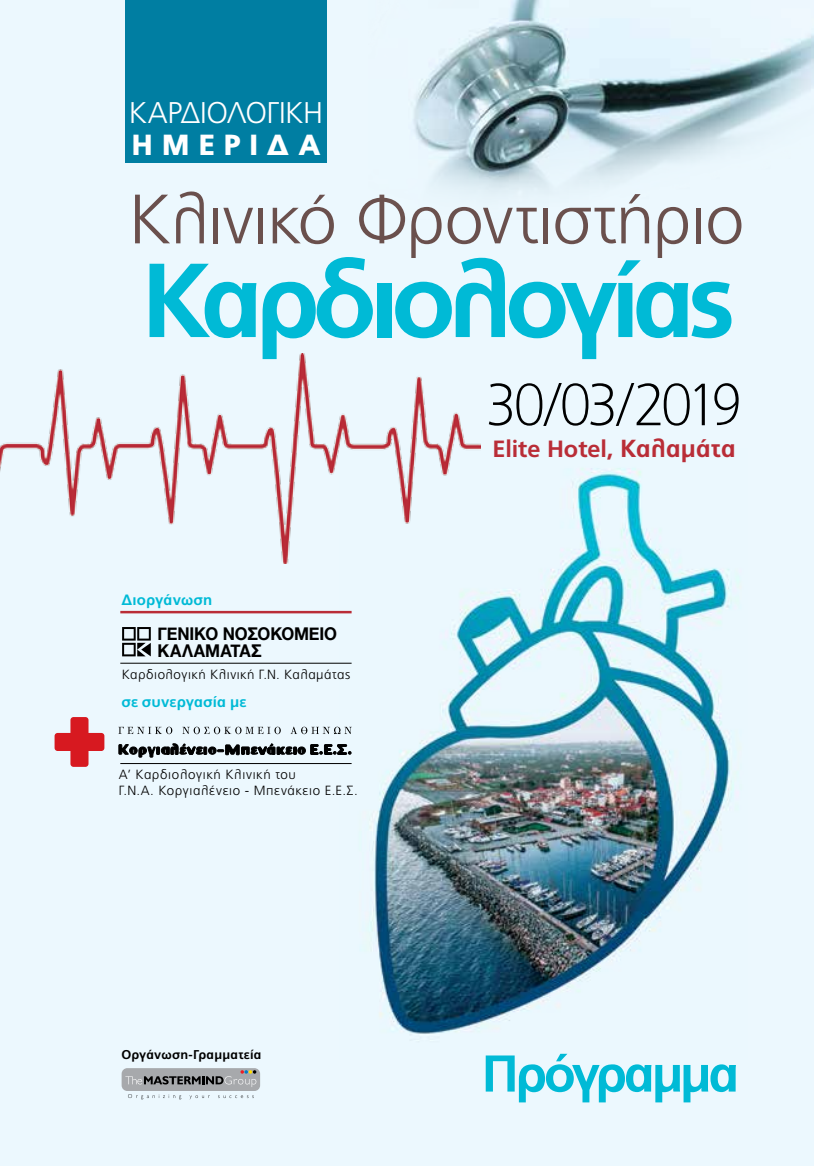
<style>
.page{position:relative;width:814px;height:1166px;background:#ecf8fe}
.page>*{position:absolute;margin:0;border:0;box-sizing:border-box;transform-origin:0 0}
.t1{font:700 105px "PF Catalog";letter-spacing:-.07em;color:#00bad6}
.t2{font:300 69.83px "PF Catalog";letter-spacing:-.015em;color:#6a504d}
.t3{font:100 59.5px "PF Catalog";letter-spacing:-.04em;color:#000}
.t4{font:700 51.62px "PF Catalog";letter-spacing:-.065em;color:#00bad6}
.t5{font:300 29.93px "PF Catalog";letter-spacing:-.02em;color:#fff}
.t6{font:900 29.05px "PF Catalog";letter-spacing:.28em;color:#fff}
.t7{font:700 23.45px "PF Catalog";letter-spacing:-.01em;color:#b92d37}
.t8{font:700 17.68px/16.6px "Helvetica Neue";letter-spacing:-.01em;color:#000;scale:.94 1}
.t9{font:700 15.05px "PF Catalog";letter-spacing:.015em;color:#00bad6}
.t10{font:300 13.3px/15.9px "PF Catalog";letter-spacing:.045em;color:#000}
.t11{font:700 12.78px "PF Catalog";letter-spacing:.02em;color:#000}
.s1{font-size:24.68px}
</style>
<div class="page">
<div style="left:125px;top:0;width:201px;height:163px;background:#007ea2"></div>
<img style="left:339px;top:448px;width:400px;height:586px">
<div style="left:122px;top:1068px;width:138px;height:23px;background:#a7a9ac;border-radius:6px"></div>
<svg style="left:128px;top:1094px;width:53px;height:5px"></svg>
<svg style="left:189px;top:1095px;width:21px;height:4px"></svg>
<svg style="left:218px;top:1095px;width:36px;height:3px"></svg>
<svg style="left:125px;top:1070px;width:131px;height:17px"></svg>
<div style="left:70px;top:717px;width:18px;height:50px;background:#d71920;border-radius:3px"></div>
<div style="left:55px;top:733px;width:49px;height:18px;background:#d71920;border-radius:3px"></div>
<svg style="left:118px;top:727px;width:54px;height:7px"></svg>
<svg style="left:182px;top:727px;width:99px;height:7px"></svg>
<svg style="left:290px;top:727px;width:62px;height:7px"></svg>
<svg style="left:119px;top:743px;width:232px;height:14px"></svg>
<svg style="left:122px;top:627px;width:29px;height:29px"></svg>
<img style="left:0;top:354px;width:480px;height:209px">
<img style="left:413px;top:0;width:401px;height:193px">
<hr style="left:120px;top:763px;width:231px;height:1px;background:#000">
<hr style="left:120px;top:663px;width:231px;height:1px;background:#000">
<hr style="left:120px;top:611px;width:231px;height:2px;background:#b92d37">
<h3 class="t5" style="left:129px;top:95px;width:196px">ΚΑΡΔΙΟΛΟΓΙΚΗ</h3>
<h3 class="t6" style="left:131px;top:128px;width:191px">ΗΜΕΡΙΔΑ</h3>
<h2 class="t2" style="left:128px;top:180px;width:617px">Κλινικό Φροντιστήριο</h2>
<h1 class="t1" style="left:141px;top:239px;width:595px">Καρδιολογίας</h1>
<p class="t9" style="left:121px;top:591px;width:92px">Διοργάνωση</p>
<h3 class="t8" style="left:157px;top:626px;width:193px">ΓΕΝΙΚΟ ΝΟΣΟΚΟΜΕΙΟ<br>ΚΑΛΑΜΑΤΑΣ</h3>
<p class="t10" style="left:122px;top:666px;width:230px">Καρδιολογική Κλινική Γ.Ν. Kαλαμάτας</p>
<p class="t9" style="left:121px;top:693px;width:126px">σε συνεργασία με</p>
<p class="t10" style="left:119px;top:767px;width:240px">A’ Καρδιολογική Κλινική του<br>Γ.Ν.Α. Κοργιαλένειο - Μπενάκειο Ε.Ε.Σ.</p>
<p class="t11" style="left:121px;top:1047px;width:142px">Οργάνωση-Γραμματεία</p>
<h3 class="t3" style="left:486px;top:374px;width:256px">30/03/2019</h3>
<h3 class="t7" style="left:492px;top:435px;width:245px">Elite Hotel, <span class="s1">Καλαμάτα</span></h3>
<h3 class="t4" style="left:481px;top:1043px;width:259px">Πρόγραμμα</h3>
</div>
